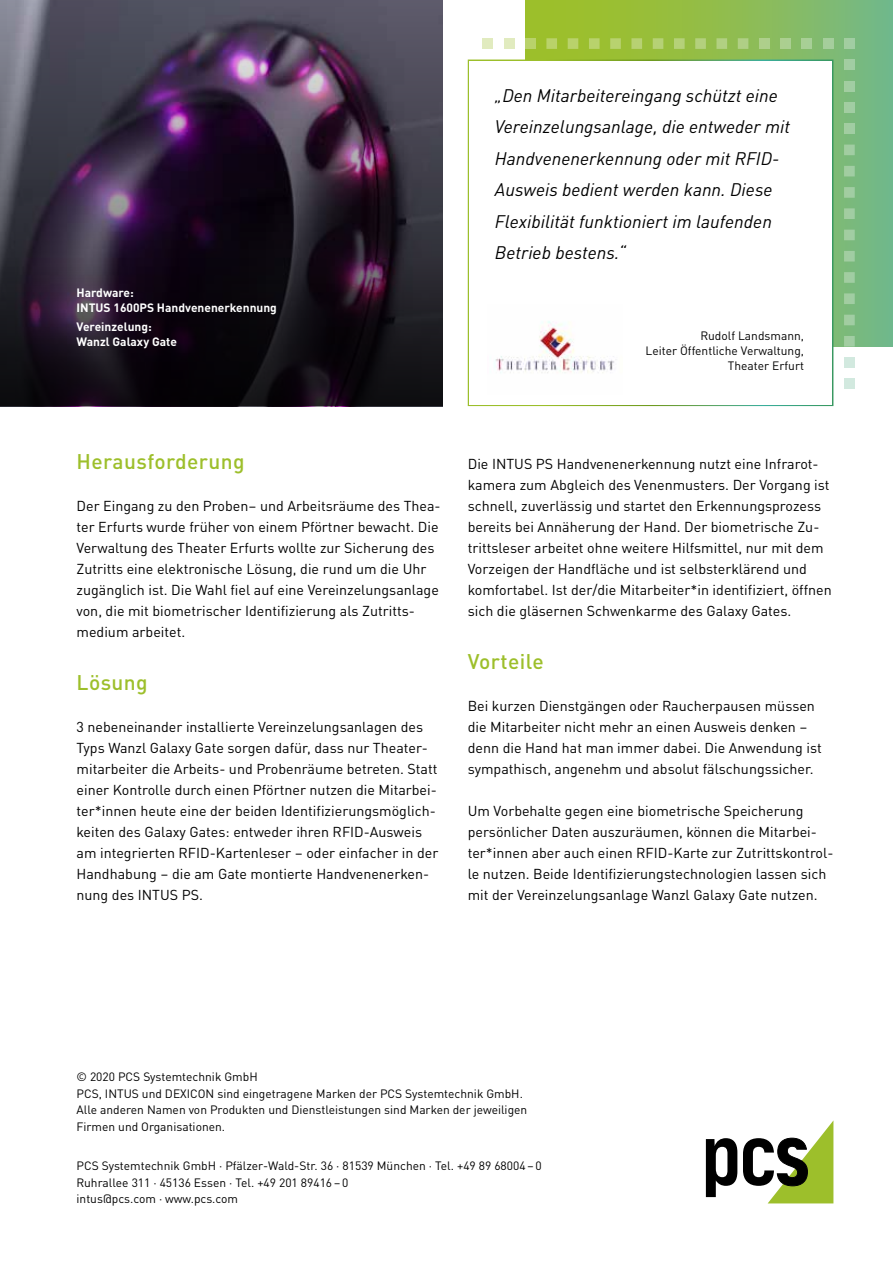
<style>
.page{position:relative;width:893px;height:1263px;background:#fff}
.page>*{position:absolute;margin:0;border:0;box-sizing:border-box;transform-origin:0 0}
.t1{font:500 21px "DIN Pro";letter-spacing:.02em;color:#9dbf2b}
.t2{font:italic 18px/31.5px "DIN Pro";color:#000}
.t3{font:14.25px/21px "DIN Pro";color:#000}
.t4{font:12px/16.5px "DIN Pro";color:#000}
.t5{font:700 12px/15px "DIN Pro";color:#fff}
</style>
<div class="page">
<div style="left:525px;top:0;width:368px;height:347px;background:linear-gradient(to right,#a5c01c,#78b982)"></div>
<div style="left:468px;top:60px;width:365px;height:346px;background:#fff;border:3px solid #fff"></div>
<img style="left:494px;top:321px;width:120px;height:52px">
<svg style="left:844px;top:145px;width:11px;height:202px;background:#8ec38e"></svg>
<div style="left:844px;top:123px;width:11px;height:11px;background:#a2cda2"></div>
<div style="left:844px;top:102px;width:11px;height:11px;background:#a2cda2"></div>
<div style="left:844px;top:81px;width:11px;height:10px;background:#a2cda2"></div>
<div style="left:844px;top:60px;width:11px;height:10px;background:#a2cda2"></div>
<svg style="left:546px;top:38px;width:202px;height:11px;background:#a6c758"></svg>
<div style="left:759px;top:38px;width:11px;height:11px;background:#aecf8b"></div>
<div style="left:780px;top:38px;width:11px;height:11px;background:#abcf90"></div>
<div style="left:801px;top:38px;width:11px;height:11px;background:#a8cf96"></div>
<div style="left:823px;top:38px;width:10px;height:11px;background:#a5ce9c"></div>
<div style="left:844px;top:357px;width:11px;height:11px;background:#d2e9df"></div>
<div style="left:844px;top:378px;width:11px;height:11px;background:#d2e9df"></div>
<div style="left:525px;top:38px;width:11px;height:11px;background:#b9d26a"></div>
<div style="left:504px;top:38px;width:10px;height:11px;background:#e1ebbf"></div>
<div style="left:483px;top:38px;width:10px;height:11px;background:#e1ebbf"></div>
<div style="left:844px;top:38px;width:11px;height:11px;background:#a2cda2"></div>
<svg style="left:706px;top:1138px;width:31px;height:59px"></svg>
<svg style="left:743px;top:1121px;width:90px;height:82px"></svg>
<svg style="left:0;top:0;width:442px;height:406px;background:#312738"></svg>
<p class="t5" style="left:77px;top:284px;width:202px">Hardware:<br>INTUS 1600PS Handvenenerkennung</p>
<p class="t5" style="left:77px;top:318px;width:102px">Vereinzelung:<br>Wanzl Galaxy Gate</p>
<p class="t2" style="left:495px;top:78px;width:297px">„Den Mitarbeitereingang schützt eine Vereinzelungsanlage, die entweder mit Handvenenerkennung oder mit RFID-Ausweis bedient werden kann. Diese Flexibilität funktioniert im laufenden Betrieb bestens.“</p>
<p class="t4" style="left:645px;top:327px;width:160px;line-height:15px;text-align:right">Rudolf Landsmann,<br>Leiter Öffentliche Verwaltung,<br>Theater Erfurt</p>
<h1 class="t1" style="left:77px;top:445px;width:170px">Herausforderung</h1>
<p class="t3" style="left:77px;top:494px;width:366px">Der Eingang zu den Proben– und Arbeitsräume des Thea&shy;ter Erfurts wurde früher von einem Pförtner bewacht. Die Verwaltung des Theater Erfurts wollte zur Sicherung des Zutritts eine elektronische Lösung, die rund um die Uhr zugänglich ist. Die Wahl fiel auf eine Vereinzelungsanlage von, die mit biometrischer Identifizierung als Zutritts&shy;medium arbeitet.</p>
<h1 class="t1" style="left:77px;top:666px;width:73px">Lösung</h1>
<p class="t3" style="left:77px;top:715px;width:363px">3 nebeneinander installierte Vereinzelungsanlagen des Typs Wanzl Galaxy Gate sorgen dafür, dass nur Theater&shy;mitarbeiter die Arbeits- und Probenräume betreten. Statt einer Kontrolle durch einen Pförtner nutzen die Mitarbei&shy;ter*innen heute eine der beiden Identifizierungsmöglich&shy;keiten des Galaxy Gates: entweder ihren RFID-Ausweis am integrierten RFID-Kartenleser – oder einfacher in der Handhabung – die am Gate montierte Handvenenerken&shy;nung des INTUS PS.</p>
<p class="t3" style="left:468px;top:453px;width:366px">Die INTUS PS Handvenenerkennung nutzt eine Infrarot&shy;kamera zum Abgleich des Venenmusters. Der Vorgang ist schnell, zuverlässig und startet den Erkennungsprozess bereits bei Annäherung der Hand. Der biometrische Zu&shy;trittsleser arbeitet ohne weitere Hilfsmittel, nur mit dem Vorzeigen der Handfläche und ist selbsterklärend und komfortabel. Ist der/die Mitarbeiter*in identifiziert, öffnen sich die gläsernen Schwenkarme des Galaxy Gates.</p>
<h1 class="t1" style="left:468px;top:645px;width:78px">Vorteile</h1>
<p class="t3" style="left:468px;top:694px;width:356px">Bei kurzen Dienstgängen oder Raucherpausen müssen die Mitarbeiter nicht mehr an einen Ausweis denken – denn die Hand hat man immer dabei. Die Anwendung ist sympathisch, angenehm und absolut fälschungssicher.</p>
<p class="t3" style="left:468px;top:799px;width:367px">Um Vorbehalte gegen eine biometrische Speicherung persönlicher Daten auszuräumen, können die Mitarbei&shy;ter*innen aber auch einen RFID-Karte zur Zutrittskontrol&shy;le nutzen. Beide Identifizierungstechnologien lassen sich mit der Vereinzelungsanlage Wanzl Galaxy Gate nutzen.</p>
<p class="t4" style="left:77px;top:1068px;width:452px">© 2020 PCS Systemtechnik GmbH<br>PCS, INTUS und DEXICON sind eingetragene Marken der PCS Systemtechnik GmbH.<br>Alle anderen Namen von Produkten und Dienstleistungen sind Marken der jeweiligen Firmen und Organisationen.</p>
<p class="t4" style="left:77px;top:1157px;width:467px">PCS Systemtechnik GmbH · Pfälzer-Wald-Str. 36 · 81539 München · Tel. +49 89 68004–0<br>Ruhrallee 311 · 45136 Essen · Tel. +49 201 89416–0<br>intus@pcs.com · www.pcs.com</p>
</div>
